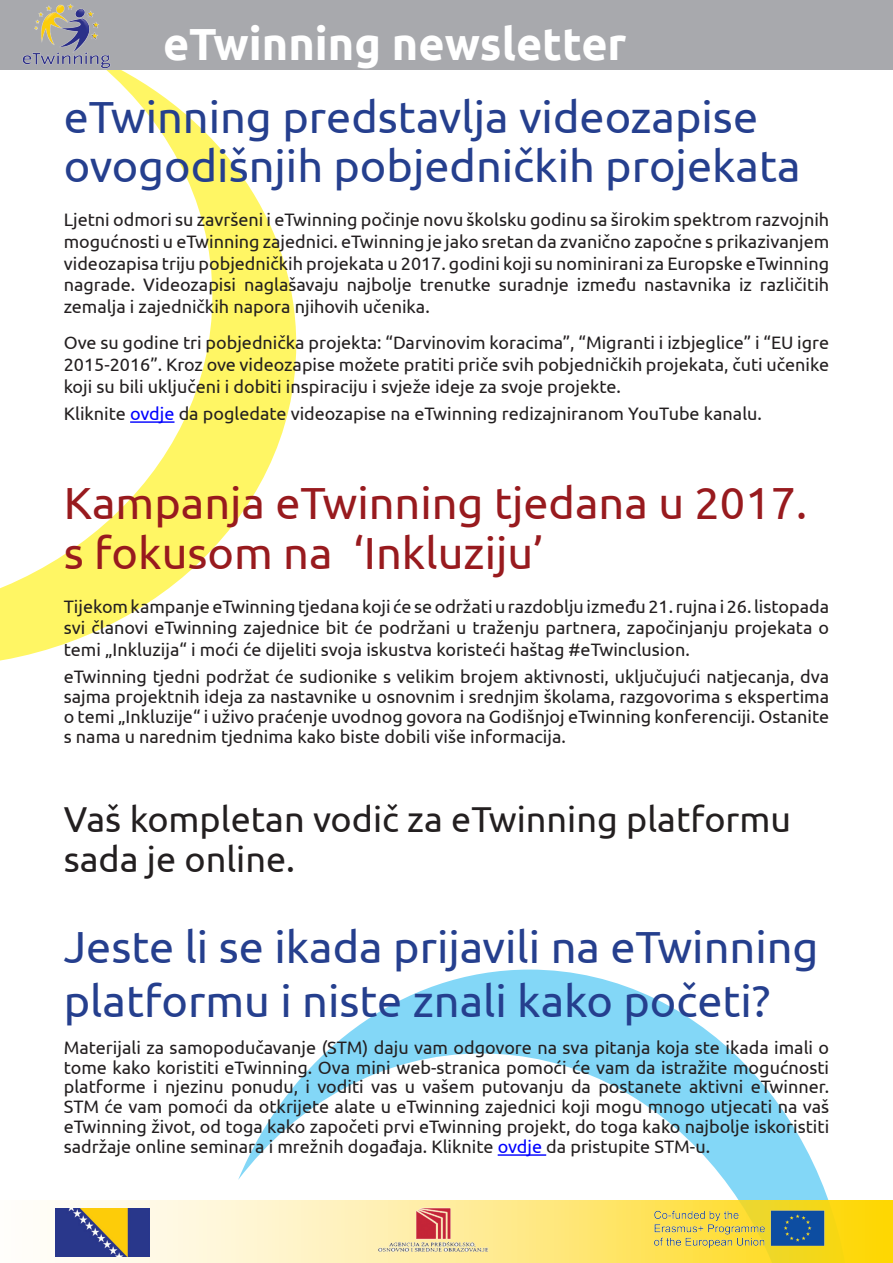
<style>
.page{position:relative;width:893px;height:1263px;background:#fff}
.page>*{position:absolute;margin:0;border:0;box-sizing:border-box;transform-origin:0 0}
.Normal__Web{font:45px/49.5px "Ubuntu";color:#253f8e}
.t1{font:45px/49.5px "Ubuntu";color:#981a1e}
.t2{font:700 45px "Ubuntu";color:#fff}
.t3{font:36px/39.6px "Ubuntu";color:#231f20}
.Normal__Web-2{font:18px/21.6px "Ubuntu";color:#231f20;text-align:justify}
.s1{color:#00f}
</style>
<div class="page">
<svg style="left:238px;top:969px;width:591px;height:231px"></svg>
<svg style="left:55px;top:1200px;width:837px;height:63px;background:#fdeb94"></svg>
<img style="left:650px;top:1200px;width:119px;height:56px">
<img style="left:769px;top:1200px;width:60px;height:56px">
<img style="left:378px;top:1178px;width:137px;height:85px">
<img style="left:55px;top:1209px;width:95px;height:47px">
<hr style="left:892px;top:1200px;width:1px;height:63px;background:#fed702">
<svg style="left:0;top:70px;width:296px;height:591px"></svg>
<div style="left:0;top:0;width:893px;height:70px;background:#a8a9ad"></div>
<img style="left:19px;top:4px;width:94px;height:67px">
<hr style="left:130px;top:421px;width:44px;height:2px;background:#00f">
<hr style="left:498px;top:1154px;width:48px;height:2px;background:#00f">
<p class="t2" style="left:163px;top:17px;width:465px">eTwinning newsletter</p>
<p class="Normal__Web" style="left:64px;top:91px;width:738px">eTwinning predstavlja videozapise ovogodišnjih pobjedničkih projekata</p>
<p class="Normal__Web-2" style="left:64px;top:209px;width:767px">Ljetni odmori su završeni i eTwinning počinje novu školsku godinu sa širokim spektrom razvojnih mogućnosti u eTwinning zajednici. eTwinning je jako sretan da zvanično započne s prikazivanjem videozapisa triju pobjedničkih projekata u 2017. godini koji su nominirani za Europske eTwinning nagrade. Videozapisi naglašavaju najbolje trenutke suradnje između nastavnika iz različitih zemalja i zajedničkih napora njihovih učenika.</p>
<p class="Normal__Web-2" style="left:64px;top:332px;width:767px">Ove su godine tri pobjednička projekta: “Darvinovim koracima”, “Migranti i izbjeglice” i “EU igre 2015-2016”. Kroz ove videozapise možete pratiti priče svih pobjedničkih projekata, čuti učenike koji su bili uključeni i dobiti inspiraciju i svježe ideje za svoje projekte.</p>
<p class="Normal__Web-2" style="left:64px;top:402px;width:700px">Kliknite <span class="s1">ovdje</span> da pogledate videozapise na eTwinning redizajniranom YouTube kanalu.</p>
<p class="t1" style="left:64px;top:477px;width:745px">Kampanja eTwinning tjedana u 2017. s fokusom na ‘Inkluziju’</p>
<p class="Normal__Web-2" style="left:64px;top:595px;width:767px">Tijekom kampanje eTwinning tjedana koji će se održati u razdoblju između 21. rujna i 26. listopada svi članovi eTwinning zajednice bit će podržani u traženju partnera, započinjanju projekata o temi „Inkluzija“ i moći će dijeliti svoja iskustva koristeći haštag #eTwinclusion.</p>
<p class="Normal__Web-2" style="left:64px;top:666px;width:767px;line-height:19.8px">eTwinning tjedni podržat će sudionike s velikim brojem aktivnosti, uključujući natjecanja, dva sajma projektnih ideja za nastavnike u osnovnim i srednjim školama, razgovorima s ekspertima o temi „Inkluzije“ i uživo praćenje uvodnog govora na Godišnjoj eTwinning konferenciji. Ostanite s nama u narednim tjednima kako biste dobili više informacija.</p>
<p class="t3" style="left:64px;top:798px;width:729px">Vaš kompletan vodič za eTwinning platformu sada je online.</p>
<p class="Normal__Web" style="left:64px;top:918px;width:756px;line-height:54px">Jeste li se ikada prijavili na eTwinning platformu i niste znali kako početi?</p>
<p class="Normal__Web-2" style="left:64px;top:1037px;width:767px;line-height:19.8px">Materijali za samopodučavanje (STM) daju vam odgovore na sva pitanja koja ste ikada imali o tome kako koristiti eTwinning. Ova mini web-stranica pomoći će vam da istražite mogućnosti platforme i njezinu ponudu, i voditi vas u vašem putovanju da postanete aktivni eTwinner.<br>STM će vam pomoći da otkrijete alate u eTwinning zajednici koji mogu mnogo utjecati na vaš eTwinning život, od toga kako započeti prvi eTwinning projekt, do toga kako najbolje iskoristiti sadržaje online seminara i mrežnih događaja. Kliknite <span class="s1">ovdje</span> da pristupite STM-u.</p>
</div>
